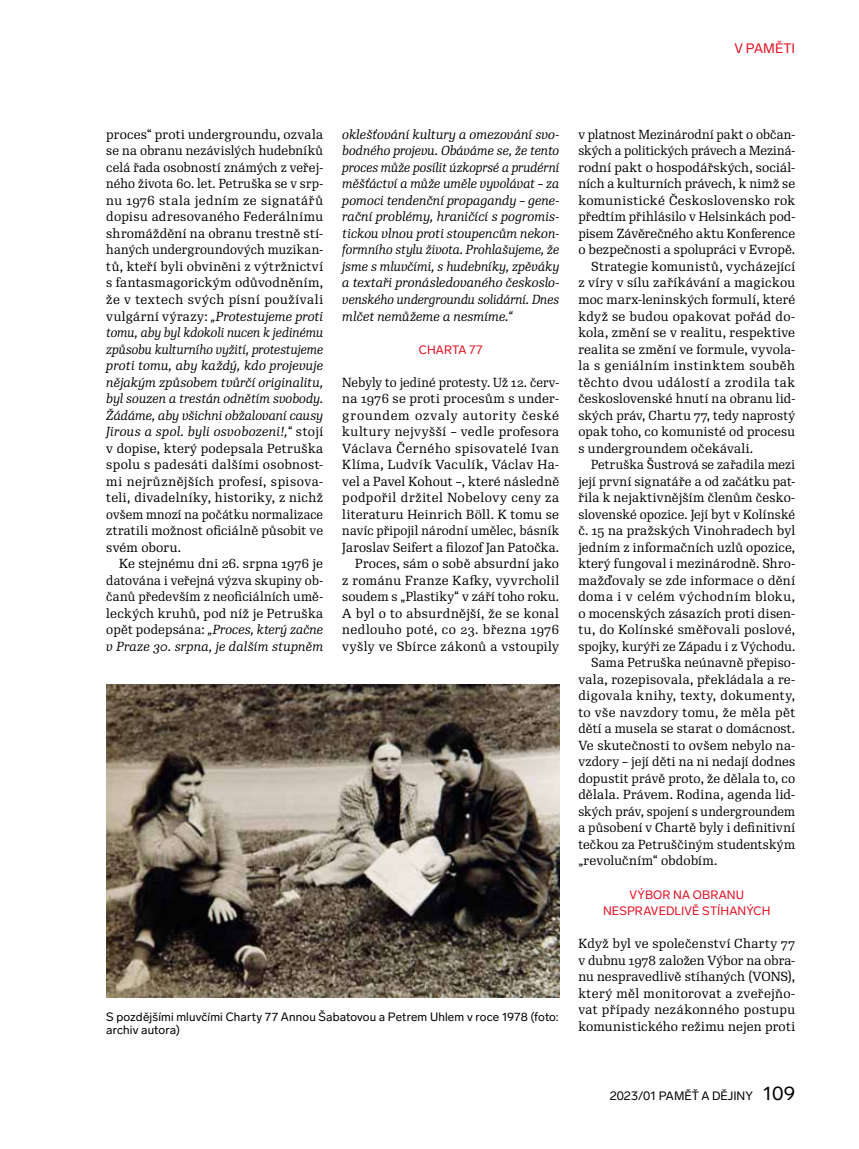
<style>
.page{position:relative;width:859px;height:1149px;background:#fff}
.page>*{position:absolute;margin:0;border:0;box-sizing:border-box;transform-origin:0 0}
.t1{font:13.5px "Lab Grotesque";letter-spacing:.005em;color:#e40e20}
.t2{font:12.75px/16.5px "Re Public Std";letter-spacing:.02em;color:#000;text-align:justify}
.t3{font:12.75px/16.5px "Re Public Std";letter-spacing:.02em;color:#000;text-align:right;scale:.96 1}
.t4{font:italic 12.75px/16.5px "Re Public Std";color:#000;text-align:justify}
.t5{font:12.75px "Re Public Std";letter-spacing:-.005em;color:#000;scale:.96 1}
.t6{font:12.75px "Re Public Std";color:#000}
.t7{font:12.75px "Re Public Std";letter-spacing:.04em;color:#000}
.t8{font:12.75px "Re Public Std";letter-spacing:.05em;color:#000}
.t9{font:12px/13.5px "Lab Grotesque";letter-spacing:.01em;color:#000}
.t10{font:12px/16.5px "Lab Grotesque";letter-spacing:.01em;color:#e40e20;text-align:center}
.s1{font-style:italic}
.s2{font-size:19.5px}
</style>
<div class="page">
<img style="left:106px;top:684px;width:453px;height:312px">
<p class="t1" style="left:734px;top:39px;width:62px">V PAMĚTI</p>
<p class="t2" style="left:106px;top:126px;width:218px">proces“ proti undergroundu, ozvala se na obranu nezávislých hudebníků celá řada osobností známých z veřej&shy;ného života 60. let. Petruška se v srp&shy;nu 1976 stala jedním ze signatářů dopisu adresovaného Federálnímu shromáždění na obranu trestně stí&shy;haných undergroundových muzikan&shy;tů, kteří byli obviněni z výtržnictví s fantasmagorickým odůvodněním, že v textech svých písní používali vulgární výrazy: <span class="s1">„Protestujeme proti tomu, aby byl kdokoli nucen k jedinému způsobu kulturního vyžití, protestujeme proti tomu, aby každý, kdo projevuje nějakým způsobem tvůrčí originalitu, byl souzen a trestán odnětím svobody.<br>Žádáme, aby všichni obžalovaní causy Jirous a spol. byli osvobozeni!,“</span> stojí v dopise, který podepsala Petruška spolu s padesáti dalšími osobnost&shy;mi nejrůznějších profesí, spisova&shy;teli, divadelníky, historiky, z nichž ovšem mnozí na počátku normalizace ztratili možnost oficiálně působit ve svém oboru.</p>
<p class="t2" style="left:106px;top:555px;width:218px;text-indent:13px">Ke stejnému dni 26. srpna 1976 je datována i veřejná výzva skupiny ob&shy;čanů především z neoficiálních umě&shy;leckých kruhů, pod níž je Petruška opět podepsána: <span class="s1">„Proces, který začne v Praze 30. srpna, je dalším stupněm</span></p>
<p class="t4" style="left:342px;top:126px;width:218px">oklešťování kultury a omezování svo&shy;bodného projevu. Obáváme se, že tento proces může posílit úzkoprsé a prudérní měšťáctví a může uměle vyvolávat – za pomoci tendenční propagandy – gene&shy;rační problémy, hraničící s pogromis&shy;tickou vlnou proti stoupencům nekon&shy;formního stylu života. Prohlašujeme, že jsme s mluvčími, s hudebníky, zpěváky a textaři pronásledovaného českoslo&shy;venského undergroundu solidární. Dnes mlčet nemůžeme a nesmíme.“</p>
<p class="t10" style="left:419px;top:340px;width:65px">CHARTA 77</p>
<p class="t3" style="left:342px;top:374px;width:227px">Nebyly to jediné protesty. Už 12. červ&shy;na 1976 se proti procesům s under&shy;groundem ozvaly autority české kultury nejvyšší – vedle profesora Václava Černého spisovatelé Ivan Klíma, Ludvík Vaculík, Václav Ha&shy;vel a Pavel Kohout –, které následně podpořil držitel Nobelovy ceny za literaturu Heinrich Böll. K tomu se navíc připojil národní umělec, básník Jaroslav Seifert a filozof Jan Patočka.<br>Proces, sám o sobě absurdní jako<br>z románu Franze Kafky, vyvrcholil soudem s „Plastiky“ v září toho roku.<br>A byl o to absurdnější, že se konal nedlouho poté, co 23. března 1976 vyšly ve Sbírce zákonů a vstoupily</p>
<p class="t9" style="left:106px;top:1009px;width:454px">S pozdějšími mluvčími Charty 77 Annou Šabatovou a Petrem Uhlem v roce 1978 (foto: archiv autora)</p>
<p class="t2" style="left:578px;top:126px;width:218px">v platnost Mezinárodní pakt o občan-</p>
<p class="t5" style="left:578px;top:143px;width:227px">ských a politických právech a Meziná-</p>
<p class="t2" style="left:578px;top:159px;width:218px">rodní pakt o hospodářských, sociál-</p>
<p class="t2" style="left:578px;top:176px;width:218px">ních a kulturních právech, k nimž se</p>
<p class="t2" style="left:578px;top:192px;width:218px">komunistické Československo rok</p>
<p class="t2" style="left:578px;top:209px;width:218px">předtím přihlásilo v Helsinkách pod-</p>
<p class="t6" style="left:578px;top:225px;width:218px">pisem Závěrečného aktu Konference</p>
<p class="t2" style="left:578px;top:242px;width:218px">o bezpečnosti a spolupráci v Evropě.</p>
<p class="t2" style="left:591px;top:258px;width:206px">Strategie komunistů, vycházející</p>
<p class="t2" style="left:578px;top:275px;width:218px">z víry v sílu zaříkávání a magickou</p>
<p class="t2" style="left:578px;top:291px;width:218px">moc marx-leninských formulí, které</p>
<p class="t2" style="left:578px;top:308px;width:218px">když se budou opakovat pořád do-</p>
<p class="t2" style="left:578px;top:324px;width:218px">kola, změní se v realitu, respektive</p>
<p class="t2" style="left:578px;top:341px;width:218px">realita se změní ve formule, vyvola-</p>
<p class="t8" style="left:578px;top:357px;width:218px">la s geniálním instinktem souběh</p>
<p class="t7" style="left:578px;top:374px;width:218px">těchto dvou událostí a zrodila tak</p>
<p class="t2" style="left:578px;top:390px;width:218px">československé hnutí na obranu lid-</p>
<p class="t2" style="left:578px;top:407px;width:218px">ských práv, Chartu 77, tedy naprostý</p>
<p class="t2" style="left:578px;top:423px;width:218px">opak toho, co komunisté od procesu</p>
<p class="t2" style="left:578px;top:440px;width:176px">s undergroundem očekávali.</p>
<p class="t3" style="left:591px;top:456px;width:214px">Petruška Šustrová se zařadila mezi</p>
<p class="t2" style="left:578px;top:473px;width:218px">její první signatáře a od začátku pat-</p>
<p class="t2" style="left:578px;top:489px;width:218px">řila k nejaktivnějším členům česko-</p>
<p class="t2" style="left:578px;top:506px;width:218px">slovenské opozice. Její byt v Kolínské</p>
<p class="t2" style="left:578px;top:522px;width:218px">č. 15 na pražských Vinohradech byl</p>
<p class="t2" style="left:578px;top:539px;width:218px">jedním z informačních uzlů opozice,</p>
<p class="t2" style="left:578px;top:555px;width:218px">který fungoval i mezinárodně. Shro-</p>
<p class="t2" style="left:578px;top:572px;width:218px">mažďovaly se zde informace o dění</p>
<p class="t2" style="left:578px;top:588px;width:218px">doma i v celém východním bloku,</p>
<p class="t2" style="left:578px;top:605px;width:218px">o mocenských zásazích proti disen-</p>
<p class="t2" style="left:578px;top:621px;width:218px">tu, do Kolínské směřovali poslové,</p>
<p class="t3" style="left:578px;top:638px;width:227px">spojky, kurýři ze Západu i z Východu.</p>
<p class="t2" style="left:591px;top:654px;width:206px">Sama Petruška neúnavně přepiso-</p>
<p class="t2" style="left:578px;top:671px;width:218px">vala, rozepisovala, překládala a re-</p>
<p class="t2" style="left:578px;top:687px;width:218px">digovala knihy, texty, dokumenty,</p>
<p class="t2" style="left:578px;top:704px;width:218px">to vše navzdory tomu, že měla pět</p>
<p class="t2" style="left:578px;top:720px;width:218px">dětí a musela se starat o domácnost.</p>
<p class="t2" style="left:578px;top:737px;width:218px">Ve skutečnosti to ovšem nebylo na-</p>
<p class="t2" style="left:578px;top:753px;width:218px">vzdory – její děti na ni nedají dodnes</p>
<p class="t2" style="left:578px;top:770px;width:218px">dopustit právě proto, že dělala to, co</p>
<p class="t2" style="left:578px;top:786px;width:218px">dělala. Právem. Rodina, agenda lid-</p>
<p class="t3" style="left:578px;top:803px;width:227px">ských práv, spojení s undergroundem</p>
<p class="t2" style="left:578px;top:819px;width:218px">a působení v Chartě byly i definitivní</p>
<p class="t2" style="left:578px;top:836px;width:218px">tečkou za Petruščiným studentským</p>
<p class="t2" style="left:578px;top:852px;width:141px">„revolučním“ obdobím.</p>
<p class="t10" style="left:603px;top:885px;width:169px">VÝBOR NA OBRANU<br>NESPRAVEDLIVĚ STÍHANÝCH</p>
<p class="t2" style="left:578px;top:935px;width:218px">Když byl ve společenství Charty 77 v dubnu 1978 založen Výbor na obra&shy;nu nespravedlivě stíhaných (VONS), který měl monitorovat a zveřejňo&shy;vat případy nezákonného postupu komunistického režimu nejen proti</p>
<p class="t9" style="left:610px;top:1088px;width:187px">2023/01 PAMĚŤ A DĚJINY <span class="s2">109</span></p>
</div>
